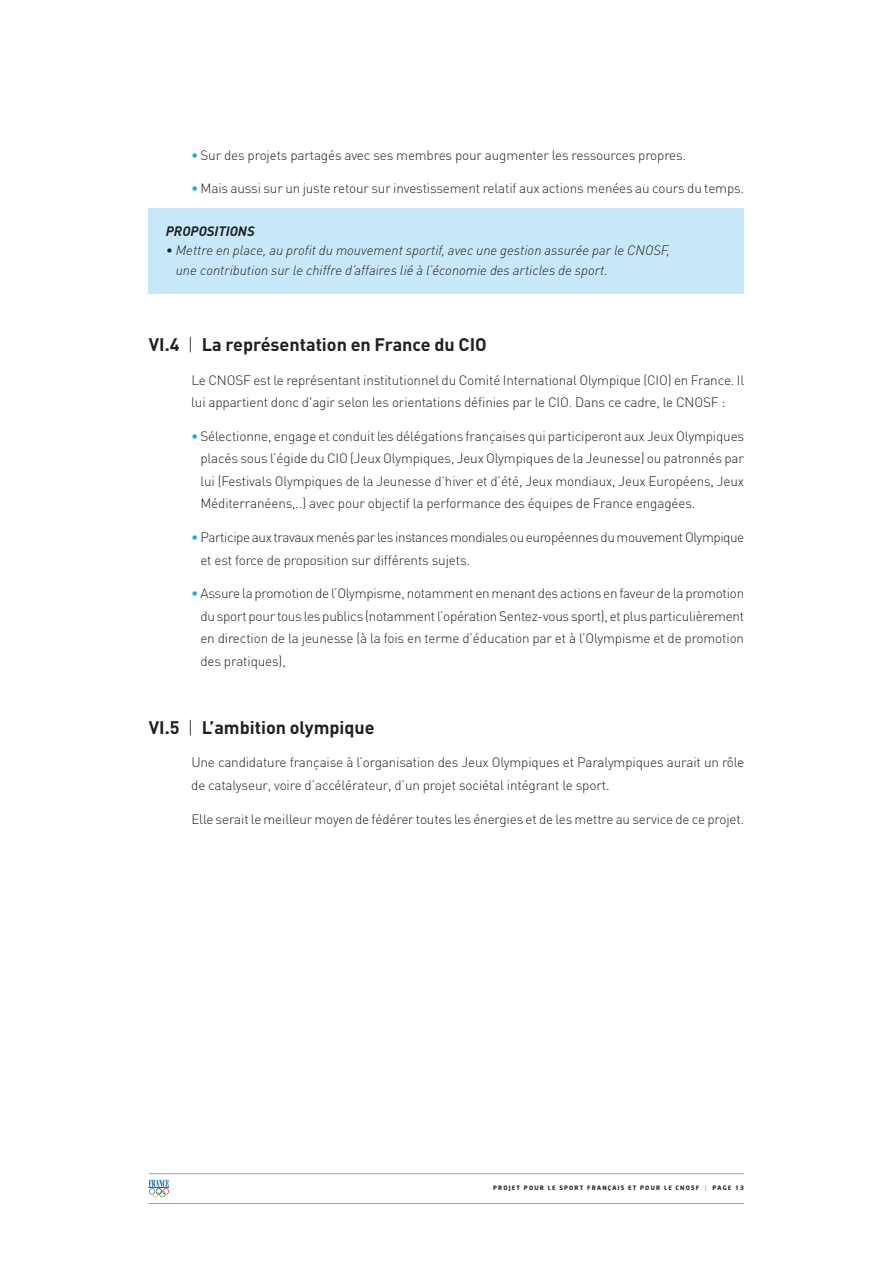
<style>
.page{position:relative;width:893px;height:1263px;background:#fff}
.page>*{position:absolute;margin:0;border:0;box-sizing:border-box;transform-origin:0 0}
.t1{font:700 18px "DIN";color:#231f20}
.t2{font:300 13.5px/22.5px "DIN";letter-spacing:-.01em;color:#231f20}
.t3{font:italic 300 13.5px/19.5px "DIN Pro";color:#231f20}
.t4{font:300 13.5px/22.5px "DIN";letter-spacing:-.03em;color:#231f20}
.t5{font:italic 700 13.5px "DIN Pro";color:#231f20}
.t6{font:700 6px "Neo Sans";letter-spacing:.2em;color:#231f20}
.s1{font-weight:700;color:#00b2eb}
.s2{font-weight:300}
</style>
<div class="page">
<hr style="left:149px;top:1203px;width:595px;height:1px;background:#a7a2a0">
<hr style="left:149px;top:1173px;width:595px;height:1px;background:#a7a2a0">
<svg style="left:149px;top:1180px;width:20px;height:17px"></svg>
<div style="left:149px;top:208px;width:595px;height:85px;background:#c6e8f9"></div>
<p class="t2" style="left:191px;top:145px;width:496px"><span class="s1">•</span> Sur des projets partagés avec ses membres pour augmenter les ressources propres.</p>
<p class="t2" style="left:191px;top:179px;width:554px"><span class="s1">•</span> Mais aussi sur un juste retour sur investissement relatif aux actions menées au cours du temps.</p>
<p class="t5" style="left:166px;top:223px;width:90px">PROPOSITIONS</p>
<p class="t3" style="left:176px;top:242px;width:496px;text-indent:-10px">• Mettre en place, au profit du mouvement sportif, avec une gestion assurée par le CNOSF, une contribution sur le chiffre d’affaires lié à l’économie des articles de sport.</p>
<h1 class="t1" style="left:149px;top:338px;width:339px">VI.4 <span class="s2">|</span> La représentation en France du CIO</h1>
<p class="t2" style="left:191px;top:370px;width:555px">Le CNOSF est le représentant institutionnel du Comité International Olympique (CIO) en France. Il lui appartient donc d'agir selon les orientations définies par le CIO. Dans ce cadre, le CNOSF :</p>
<p class="t2" style="left:200px;top:426px;width:545px;text-align:justify;text-indent:-9px"><span class="s1">•</span> Sélectionne, engage et conduit les délégations françaises qui participeront aux Jeux Olympiques placés sous l’égide du CIO (Jeux Olympiques, Jeux Olympiques de la Jeunesse) ou patronnés par lui (Festivals Olympiques de la Jeunesse d’hiver et d’été, Jeux mondiaux, Jeux Européens, Jeux Méditerranéens,..) avec pour objectif la performance des équipes de France engagées.</p>
<p class="t4" style="left:200px;top:528px;width:545px;text-indent:-9px"><span class="s1">•</span> Participe aux travaux menés par les instances mondiales ou européennes du mouvement Olympique et est force de proposition sur différents sujets.</p>
<p class="t2" style="left:200px;top:584px;width:545px;text-align:justify;text-indent:-9px"><span class="s1">•</span> Assure la promotion de l’Olympisme, notamment en menant des actions en faveur de la promotion du sport pour tous les publics (notamment l’opération Sentez-vous sport), et plus particulièrement en direction de la jeunesse (à la fois en terme d’éducation par et à l’Olympisme et de promotion des pratiques),</p>
<h1 class="t1" style="left:149px;top:721px;width:227px">VI.5 <span class="s2">|</span> L’ambition olympique</h1>
<p class="t2" style="left:191px;top:753px;width:555px">Une candidature française à l’organisation des Jeux Olympiques et Paralympiques aurait un rôle de catalyseur, voire d’accélérateur, d’un projet sociétal intégrant le sport.</p>
<p class="t2" style="left:191px;top:809px;width:554px">Elle serait le meilleur moyen de fédérer toutes les énergies et de les mettre au service de ce projet.</p>
<p class="t6" style="left:493px;top:1185px;width:253px">PROJET POUR LE SPORT FRANÇAIS ET POUR LE CNOSF <span class="s2">|</span> PAGE 13</p>
</div>
